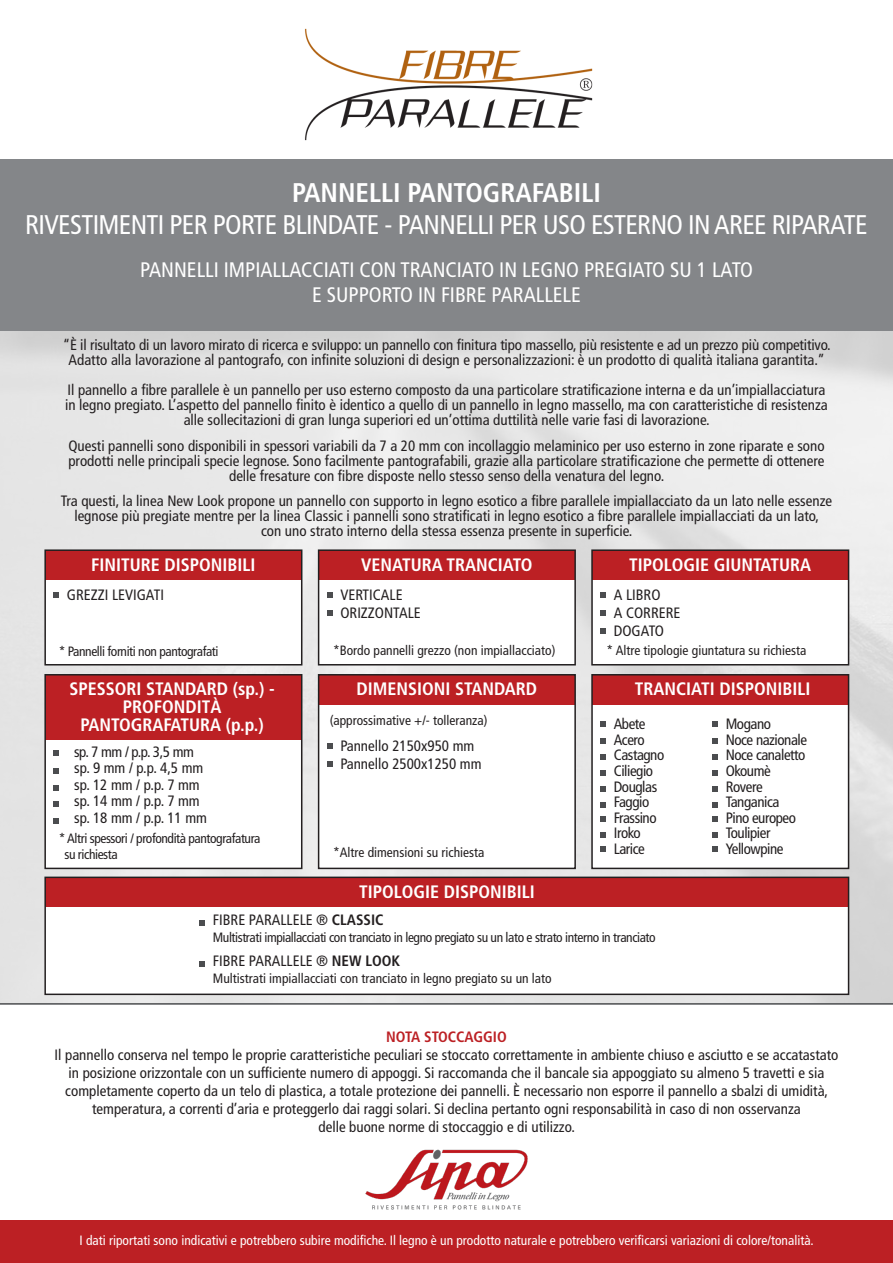
<style>
.page{position:relative;width:893px;height:1263px;background:#fff}
.page>*{position:absolute;margin:0;border:0;box-sizing:border-box;transform-origin:0 0}
.t1{font:condensed 27px "Frutiger";letter-spacing:-.025em;color:#fff}
.t2{font:700 condensed 27px "Frutiger";color:#fff}
.t3{font:condensed 21px "Frutiger";color:#fff}
.t4{font:700 condensed 18px "Frutiger";color:#fff}
.t5{font:condensed 15px/15px "Frutiger";color:#231f20;text-align:center}
.t6{font:condensed 15px "Frutiger";letter-spacing:-.03em;color:#231f20}
.t7{font:700 condensed 15px "Frutiger";color:#bc2024}
.t8{font:condensed 13.5px "Frutiger";color:#231f20}
.t9{font:condensed 13.5px "Frutiger";letter-spacing:-.03em;color:#231f20}
.t10{font:condensed 13.5px "Frutiger";color:#fff}
.s1{font-weight:700}
</style>
<div class="page">
<div style="left:0;top:159px;width:893px;height:172px;background:#848689"></div>
<div style="left:0;top:1220px;width:893px;height:43px;background:#bc2024"></div>
<hr style="left:0;top:1003px;width:893px;height:2px;background:#4b4d4f">
<img style="left:305px;top:28px;width:288px;height:113px">
<div style="left:45px;top:550px;width:257px;height:30px;background:#bc2024"></div>
<div style="left:44px;top:549px;width:258px;height:116px;border:2px solid #231f20"></div>
<div style="left:319px;top:550px;width:256px;height:30px;background:#bc2024"></div>
<div style="left:318px;top:549px;width:258px;height:116px;border:2px solid #231f20"></div>
<div style="left:592px;top:550px;width:257px;height:30px;background:#bc2024"></div>
<div style="left:591px;top:549px;width:258px;height:116px;border:2px solid #231f20"></div>
<svg style="left:54px;top:592px;width:5px;height:5px"></svg>
<svg style="left:327px;top:592px;width:5px;height:5px"></svg>
<svg style="left:600px;top:592px;width:6px;height:5px"></svg>
<svg style="left:327px;top:611px;width:5px;height:5px"></svg>
<svg style="left:600px;top:611px;width:6px;height:5px"></svg>
<svg style="left:600px;top:628px;width:6px;height:5px"></svg>
<div style="left:592px;top:675px;width:257px;height:29px;background:#bc2024"></div>
<div style="left:591px;top:674px;width:258px;height:195px;border:2px solid #231f20"></div>
<svg style="left:600px;top:721px;width:6px;height:5px"></svg>
<svg style="left:600px;top:754px;width:6px;height:5px"></svg>
<svg style="left:600px;top:738px;width:6px;height:6px"></svg>
<svg style="left:600px;top:770px;width:6px;height:5px"></svg>
<svg style="left:600px;top:802px;width:6px;height:5px"></svg>
<svg style="left:600px;top:786px;width:6px;height:5px"></svg>
<svg style="left:600px;top:817px;width:6px;height:5px"></svg>
<svg style="left:600px;top:833px;width:6px;height:5px"></svg>
<svg style="left:600px;top:846px;width:6px;height:5px"></svg>
<div style="left:45px;top:675px;width:257px;height:64px;background:#bc2024"></div>
<div style="left:44px;top:674px;width:258px;height:195px;border:2px solid #231f20"></div>
<svg style="left:54px;top:750px;width:5px;height:6px"></svg>
<svg style="left:54px;top:785px;width:5px;height:5px"></svg>
<svg style="left:54px;top:768px;width:5px;height:5px"></svg>
<svg style="left:54px;top:801px;width:5px;height:5px"></svg>
<svg style="left:54px;top:818px;width:5px;height:5px"></svg>
<div style="left:319px;top:675px;width:256px;height:29px;background:#bc2024"></div>
<div style="left:318px;top:674px;width:258px;height:195px;border:2px solid #231f20"></div>
<div style="left:45px;top:877px;width:804px;height:30px;background:#bc2024"></div>
<div style="left:44px;top:876px;width:805px;height:119px;border:2px solid #231f20"></div>
<svg style="left:327px;top:743px;width:5px;height:5px"></svg>
<svg style="left:200px;top:920px;width:5px;height:5px"></svg>
<svg style="left:327px;top:761px;width:5px;height:6px"></svg>
<svg style="left:200px;top:961px;width:5px;height:5px"></svg>
<img style="left:365px;top:1149px;width:163px;height:61px">
<svg style="left:712px;top:721px;width:5px;height:5px"></svg>
<svg style="left:712px;top:754px;width:5px;height:5px"></svg>
<svg style="left:712px;top:738px;width:5px;height:6px"></svg>
<svg style="left:712px;top:770px;width:5px;height:5px"></svg>
<svg style="left:712px;top:802px;width:5px;height:5px"></svg>
<svg style="left:712px;top:786px;width:5px;height:5px"></svg>
<svg style="left:712px;top:817px;width:5px;height:5px"></svg>
<svg style="left:712px;top:833px;width:5px;height:5px"></svg>
<svg style="left:712px;top:846px;width:5px;height:5px"></svg>
<p class="t2" style="left:292px;top:176px;width:310px">PANNELLI PANTOGRAFABILI</p>
<p class="t1" style="left:25px;top:209px;width:844px">RIVESTIMENTI PER PORTE BLINDATE - PANNELLI PER USO ESTERNO IN AREE RIPARATE</p>
<p class="t3" style="left:140px;top:258px;width:614px">PANNELLI IMPIALLACCIATI CON TRANCIATO IN LEGNO PREGIATO SU 1 LATO</p>
<p class="t3" style="left:312px;top:283px;width:270px">E SUPPORTO IN FIBRE PARALLELE</p>
<p class="t5" style="left:63px;top:337px;width:770px">“È il risultato di un lavoro mirato di ricerca e sviluppo: un pannello con finitura tipo massello, più resistente e ad un prezzo più competitivo.</p>
<p class="t5" style="left:69px;top:352px;width:758px">Adatto alla lavorazione al pantografo, con infinite soluzioni di design e personalizzazioni: è un prodotto di qualità italiana garantita.”</p>
<p class="t5" style="left:67px;top:382px;width:760px">Il pannello a fibre parallele è un pannello per uso esterno composto da una particolare stratificazione interna e da un’impiallacciatura</p>
<p class="t5" style="left:65px;top:397px;width:764px">in legno pregiato. L’aspetto del pannello finito è identico a quello di un pannello in legno massello, ma con caratteristiche di resistenza alle sollecitazioni di gran lunga superiori ed un’ottima duttilità nelle varie fasi di lavorazione.</p>
<p class="t5" style="left:68px;top:438px;width:758px">Questi pannelli sono disponibili in spessori variabili da 7 a 20 mm con incollaggio melaminico per uso esterno in zone riparate e sono</p>
<p class="t5" style="left:68px;top:453px;width:758px">prodotti nelle principali specie legnose. Sono facilmente pantografabili, grazie alla particolare stratificazione che permette di ottenere delle fresature con fibre disposte nello stesso senso della venatura del legno.</p>
<p class="t5" style="left:61px;top:493px;width:773px">Tra questi, la linea New Look propone un pannello con supporto in legno esotico a fibre parallele impiallacciato da un lato nelle essenze legnose più pregiate mentre per la linea Classic i pannelli sono stratificati in legno esotico a fibre parallele impiallacciati da un lato,</p>
<p class="t5" style="left:261px;top:523px;width:373px">con uno strato interno della stessa essenza presente in superficie.</p>
<p class="t4" style="left:91px;top:554px;width:166px">FINITURE DISPONIBILI</p>
<p class="t4" style="left:361px;top:554px;width:173px">VENATURA TRANCIATO</p>
<p class="t4" style="left:629px;top:554px;width:183px">TIPOLOGIE GIUNTATURA</p>
<p class="t5" style="left:67px;top:588px;width:99px">GREZZI LEVIGATI</p>
<p class="t5" style="left:340px;top:588px;width:64px">VERTICALE</p>
<p class="t5" style="left:340px;top:606px;width:82px">ORIZZONTALE</p>
<p class="t5" style="left:614px;top:588px;width:48px">A LIBRO</p>
<p class="t5" style="left:614px;top:606px;width:68px">A CORRERE</p>
<p class="t5" style="left:614px;top:624px;width:52px">DOGATO</p>
<p class="t9" style="left:59px;top:644px;width:161px">* Pannelli forniti non pantografati</p>
<p class="t4" style="left:69px;top:678px;width:207px">SPESSORI STANDARD (sp.) -</p>
<p class="t4" style="left:123px;top:696px;width:100px">PROFONDITÀ</p>
<p class="t4" style="left:81px;top:714px;width:185px">PANTOGRAFATURA (p.p.)</p>
<p class="t5" style="left:74px;top:744px;width:121px">sp. 7 mm / p.p. 3,5 mm</p>
<p class="t5" style="left:74px;top:761px;width:131px">sp. 9 mm / p.p. 4,5 mm</p>
<p class="t5" style="left:74px;top:777px;width:127px">sp. 12 mm / p.p. 7 mm</p>
<p class="t5" style="left:74px;top:794px;width:127px">sp. 14 mm / p.p. 7 mm</p>
<p class="t5" style="left:74px;top:810px;width:134px">sp. 18 mm / p.p. 11 mm</p>
<p class="t9" style="left:59px;top:830px;width:203px">* Altri spessori / profondità pantografatura</p>
<p class="t9" style="left:64px;top:847px;width:55px">su richiesta</p>
<p class="t8" style="left:333px;top:643px;width:224px">*Bordo pannelli grezzo (non impiallacciato)</p>
<p class="t8" style="left:606px;top:643px;width:201px">* Altre tipologie giuntatura su richiesta</p>
<p class="t4" style="left:357px;top:678px;width:182px">DIMENSIONI STANDARD</p>
<p class="t8" style="left:330px;top:712px;width:159px">(approssimative +/- tolleranza)</p>
<p class="t5" style="left:340px;top:738px;width:135px">Pannello 2150x950 mm</p>
<p class="t5" style="left:340px;top:756px;width:143px">Pannello 2500x1250 mm</p>
<p class="t8" style="left:333px;top:844px;width:153px">*Altre dimensioni su richiesta</p>
<p class="t4" style="left:635px;top:678px;width:177px">TRANCIATI DISPONIBILI</p>
<p class="t5" style="left:614px;top:717px;width:33px">Abete</p>
<p class="t5" style="left:614px;top:732px;width:32px">Acero</p>
<p class="t6" style="left:614px;top:746px;width:52px">Castagno</p>
<p class="t6" style="left:614px;top:762px;width:41px">Ciliegio</p>
<p class="t6" style="left:614px;top:778px;width:45px">Douglas</p>
<p class="t5" style="left:614px;top:795px;width:37px">Faggio</p>
<p class="t6" style="left:614px;top:809px;width:44px">Frassino</p>
<p class="t5" style="left:614px;top:826px;width:28px">Iroko</p>
<p class="t5" style="left:614px;top:841px;width:33px">Larice</p>
<p class="t5" style="left:726px;top:717px;width:47px">Mogano</p>
<p class="t6" style="left:726px;top:731px;width:83px">Noce nazionale</p>
<p class="t6" style="left:726px;top:746px;width:81px">Noce canaletto</p>
<p class="t5" style="left:726px;top:763px;width:46px">Okoumè</p>
<p class="t5" style="left:726px;top:779px;width:38px">Rovere</p>
<p class="t6" style="left:726px;top:793px;width:55px">Tanganica</p>
<p class="t6" style="left:726px;top:809px;width:72px">Pino europeo</p>
<p class="t6" style="left:726px;top:824px;width:46px">Toulipier</p>
<p class="t6" style="left:726px;top:840px;width:59px">Yellowpine</p>
<p class="t4" style="left:359px;top:881px;width:177px">TIPOLOGIE DISPONIBILI</p>
<p class="t5" style="left:213px;top:912px;width:172px">FIBRE PARALLELE ® <span class="s1">CLASSIC</span></p>
<p class="t5" style="left:213px;top:953px;width:189px">FIBRE PARALLELE ® <span class="s1">NEW LOOK</span></p>
<p class="t9" style="left:213px;top:930px;width:444px">Multistrati impiallacciati con tranciato in legno pregiato su un lato e strato interno in tranciato</p>
<p class="t8" style="left:213px;top:971px;width:340px">Multistrati impiallacciati con tranciato in legno pregiato su un lato</p>
<p class="t7" style="left:386px;top:1027px;width:122px">NOTA STOCCAGGIO</p>
<p class="t5" style="left:55px;top:1046px;width:785px;line-height:18px">Il pannello conserva nel tempo le proprie caratteristiche peculiari se stoccato correttamente in ambiente chiuso e asciutto e se accatastato in posizione orizzontale con un sufficiente numero di appoggi. Si raccomanda che il bancale sia appoggiato su almeno 5 travetti e sia completamente coperto da un telo di plastica, a totale protezione dei pannelli. È necessario non esporre il pannello a sbalzi di umidità,</p>
<p class="t5" style="left:92px;top:1101px;width:710px">temperatura, a correnti d’aria e proteggerlo dai raggi solari. Si declina pertanto ogni responsabilità in caso di non osservanza</p>
<p class="t5" style="left:318px;top:1119px;width:258px">delle buone norme di stoccaggio e di utilizzo.</p>
<p class="t10" style="left:80px;top:1232px;width:736px">I dati riportati sono indicativi e potrebbero subire modifiche. Il legno è un prodotto naturale e potrebbero verificarsi variazioni di colore/tonalità.</p>
</div>
